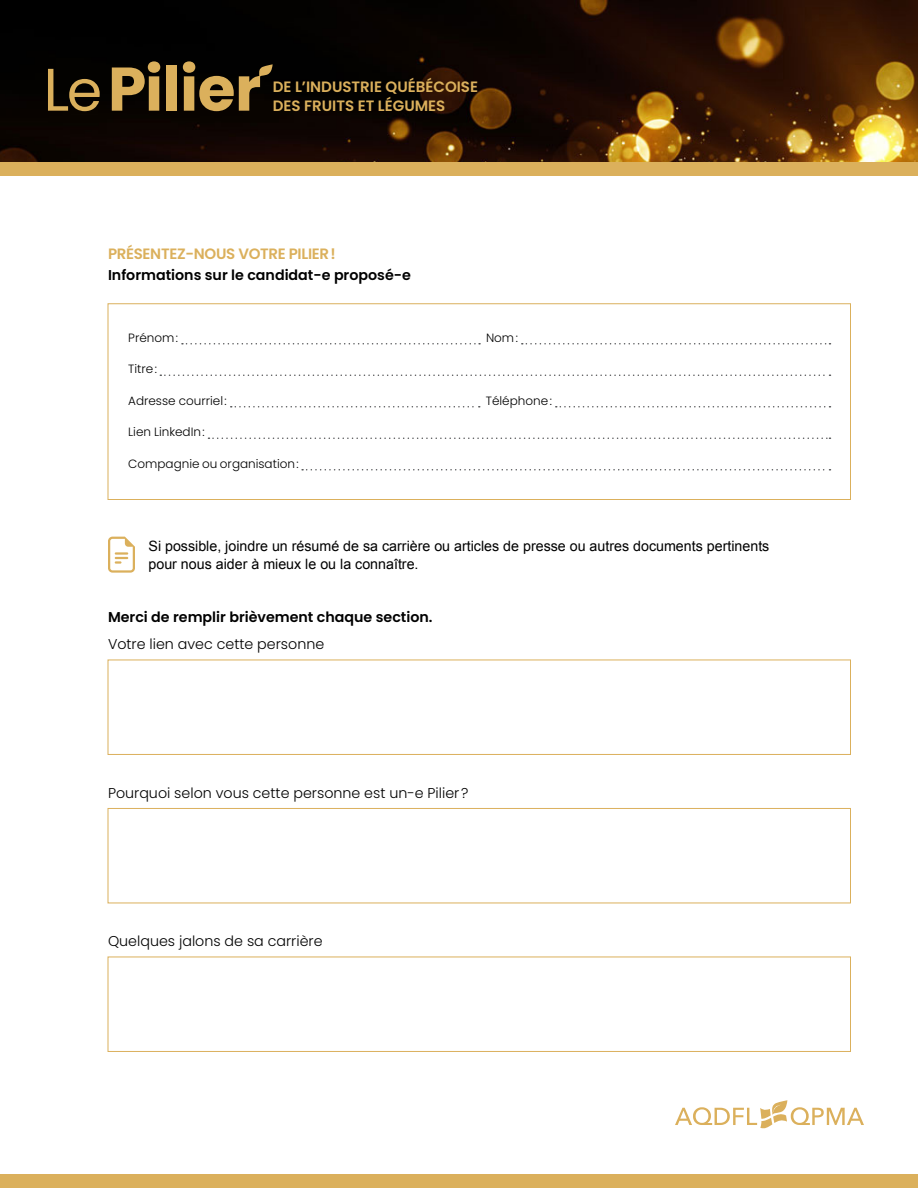
<style>
.page{position:relative;width:918px;height:1188px;background:#fff}
.page>*{position:absolute;margin:0;border:0;box-sizing:border-box;transform-origin:0 0}
.t1{font:700 61.5px "Poppins";letter-spacing:-.01em;color:#dbb05c}
.t2{font:600 15px/18.8px "Poppins";color:#dbb05c}
.t3{font:600 15px "Poppins";letter-spacing:-.02em;color:#dbb05c}
.t4{font:14.25px/18px "Arial";color:#000}
.t5{font:300 14.25px "Poppins";color:#000}
.t6{font:600 14.25px "Poppins";color:#000}
.t7{font:300 12px "Poppins";color:#000}
.s1{font-weight:400;font-size:60px}
.s2{font-weight:400;font-size:57px}
</style>
<div class="page">
<div style="left:0;top:1174px;width:918px;height:14px;background:#dbb05c"></div>
<svg style="left:182px;top:343px;width:298px;height:2px"></svg>
<svg style="left:522px;top:343px;width:309px;height:2px"></svg>
<svg style="left:160px;top:375px;width:670px;height:1px"></svg>
<svg style="left:231px;top:406px;width:249px;height:2px"></svg>
<svg style="left:556px;top:406px;width:274px;height:2px"></svg>
<svg style="left:208px;top:438px;width:623px;height:1px"></svg>
<svg style="left:302px;top:469px;width:529px;height:2px"></svg>
<div style="left:108px;top:303px;width:743px;height:197px;border:1px solid #dbb05c"></div>
<div style="left:108px;top:660px;width:743px;height:95px;border:1px solid #dbb05c"></div>
<div style="left:108px;top:808px;width:743px;height:95px;border:1px solid #dbb05c"></div>
<div style="left:108px;top:957px;width:743px;height:95px;border:1px solid #dbb05c"></div>
<svg style="left:108px;top:537px;width:27px;height:36px"></svg>
<div style="left:0;top:162px;width:918px;height:14px;background:#dbb05c"></div>
<svg style="left:675px;top:1100px;width:189px;height:29px"></svg>
<img style="left:0;top:0;width:918px;height:162px">
<svg style="left:259px;top:64px;width:14px;height:13px"></svg>
<h1 class="t1" style="left:43px;top:53px;width:219px"><span class="s1">L</span><span class="s2">e</span> Pilier</h1>
<p class="t2" style="left:273px;top:77px;width:207px">DE L’INDUSTRIE QUÉBÉCOISE<br>DES FRUITS ET LÉGUMES</p>
<p class="t3" style="left:108px;top:245px;width:229px">PRÉSENTEZ-NOUS VOTRE PILIER!</p>
<p class="t6" style="left:108px;top:266px;width:304px">Informations sur le candidat-e proposé-e</p>
<p class="t7" style="left:128px;top:330px;width:51px">Prénom:</p>
<p class="t7" style="left:486px;top:330px;width:33px">Nom:</p>
<p class="t7" style="left:128px;top:362px;width:30px">Titre:</p>
<p class="t7" style="left:128px;top:393px;width:100px">Adresse courriel :</p>
<p class="t7" style="left:486px;top:393px;width:68px">Téléphone:</p>
<p class="t7" style="left:128px;top:425px;width:78px">Lien LinkedIn:</p>
<p class="t7" style="left:128px;top:456px;width:172px">Compagnie ou organisation:</p>
<p class="t4" style="left:148px;top:537px;width:622px">Si possible, joindre un résumé de sa carrière ou articles de presse ou autres documents pertinents pour nous aider à mieux le ou la connaître.</p>
<p class="t6" style="left:108px;top:609px;width:326px">Merci de remplir brièvement chaque section.</p>
<p class="t5" style="left:108px;top:636px;width:218px">Votre lien avec cette personne</p>
<p class="t5" style="left:108px;top:785px;width:362px">Pourquoi selon vous cette personne est un-e Pilier ?</p>
<p class="t5" style="left:108px;top:933px;width:216px">Quelques jalons de sa carrière</p>
</div>
